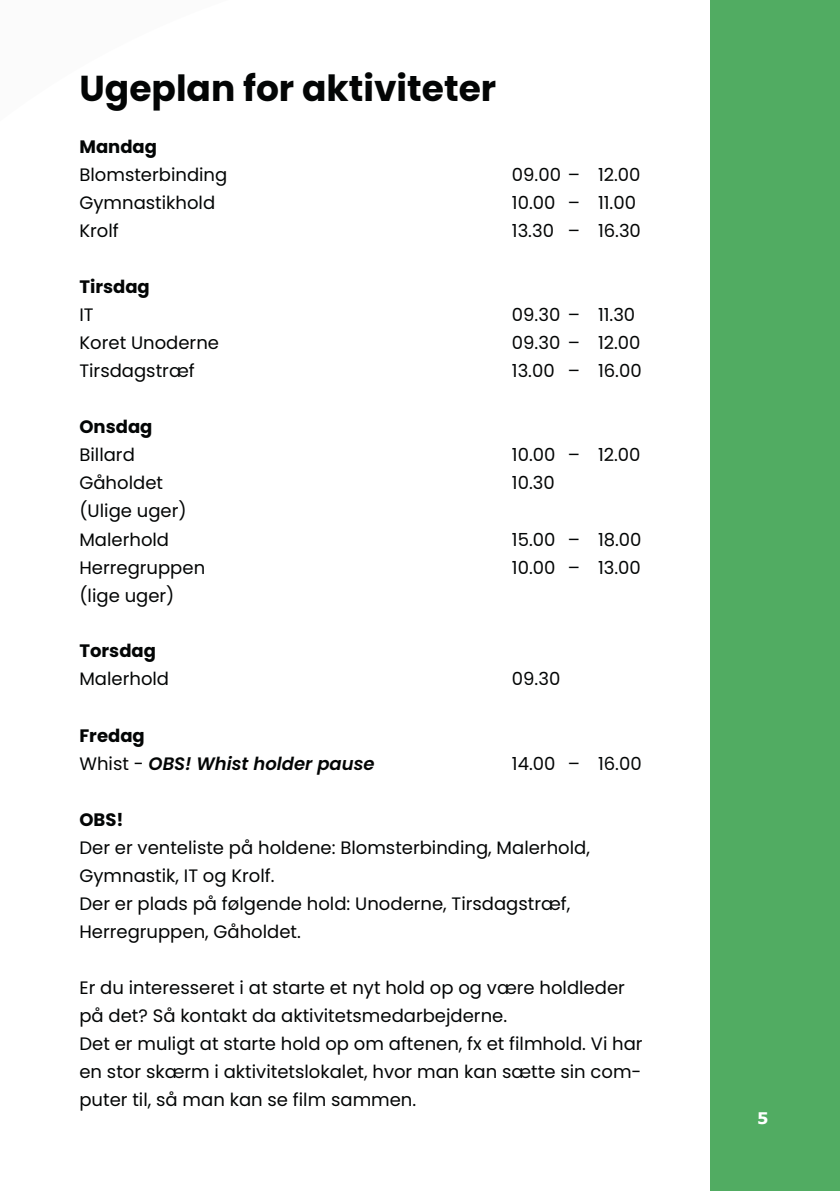
<style>
.page{position:relative;width:840px;height:1191px;background:#fff}
.page>*{position:absolute;margin:0;border:0;box-sizing:border-box;transform-origin:0 0}
.t1{font:700 36px "Poppins";color:#030505}
.t2{font:18px/28px "Poppins";color:#030505}
.t3{font:italic 600 18px/28px "Poppins";color:#030505}
.t4{font:700 18px "Poppins";color:#030505}
.t5{font:700 16px "Verdana";color:#fff}
.s1{font-weight:700;font-style:normal}
.s2{font-weight:400;font-style:normal}
</style>
<div class="page">
<div style="left:710px;top:0;width:129px;height:1191px;background:#51ac62"></div>
<h1 class="t1" style="left:79px;top:68px;width:418px">Ugeplan for aktiviteter</h1>
<p class="t4" style="left:79px;top:136px;width:79px">Mandag</p>
<p class="t2" style="left:79px;top:161px;width:149px">Blomsterbinding</p>
<p class="t2" style="left:511px;top:161px;width:130px">09.00 – 12.00</p>
<p class="t2" style="left:79px;top:189px;width:137px">Gymnastikhold</p>
<p class="t2" style="left:511px;top:189px;width:125px">10.00 – 11.00</p>
<p class="t2" style="left:79px;top:217px;width:41px">Krolf</p>
<p class="t2" style="left:511px;top:217px;width:130px">13.30 – 16.30</p>
<p class="t4" style="left:79px;top:277px;width:72px">Tirsdag</p>
<p class="t2" style="left:79px;top:301px;width:16px">IT</p>
<p class="t2" style="left:511px;top:301px;width:125px">09.30 – 11.30</p>
<p class="t2" style="left:79px;top:329px;width:141px">Koret Unoderne</p>
<p class="t2" style="left:511px;top:329px;width:130px">09.30 – 12.00</p>
<p class="t2" style="left:79px;top:357px;width:117px">Tirsdagstræf</p>
<p class="t2" style="left:511px;top:357px;width:131px">13.00 – 16.00</p>
<p class="t4" style="left:79px;top:417px;width:74px">Onsdag</p>
<p class="t2" style="left:79px;top:441px;width:57px">Billard</p>
<p class="t2" style="left:511px;top:441px;width:130px">10.00 – 12.00</p>
<p class="t2" style="left:79px;top:469px;width:85px">Gåholdet</p>
<p class="t2" style="left:511px;top:469px;width:44px">10.30</p>
<p class="t2" style="left:79px;top:497px;width:109px">(Ulige uger)<br>Malerhold</p>
<p class="t2" style="left:511px;top:525px;width:131px">15.00 – 18.00</p>
<p class="t2" style="left:79px;top:553px;width:127px">Herregruppen</p>
<p class="t2" style="left:511px;top:553px;width:130px">10.00 – 13.00</p>
<p class="t2" style="left:79px;top:581px;width:96px">(lige uger)</p>
<p class="t4" style="left:79px;top:640px;width:78px">Torsdag</p>
<p class="t2" style="left:79px;top:665px;width:91px">Malerhold</p>
<p class="t2" style="left:511px;top:665px;width:50px">09.30</p>
<p class="t3" style="left:79px;top:721px;width:296px"><span class="s1">Fredag<br></span><span class="s2">Whist -</span> OBS! Whist holder pause</p>
<p class="t2" style="left:511px;top:749px;width:131px">14.00 – 16.00</p>
<p class="t4" style="left:79px;top:808px;width:46px">OBS!</p>
<p class="t2" style="left:79px;top:833px;width:511px">Der er venteliste på holdene: Blomsterbinding, Malerhold, Gymnastik, IT og Krolf.<br>Der er plads på følgende hold: Unoderne, Tirsdagstræf, Herregruppen, Gåholdet.</p>
<p class="t2" style="left:79px;top:973px;width:564px">Er du interesseret i at starte et nyt hold op og være holdleder på det? Så kontakt da aktivitetsmedarbejderne.<br>Det er muligt at starte hold op om aftenen, fx et filmhold. Vi har en stor skærm i aktivitetslokalet, hvor man kan sætte sin com&shy;puter til, så man kan se film sammen.</p>
<p class="t5" style="left:756px;top:1107px;width:13px">5</p>
</div>
